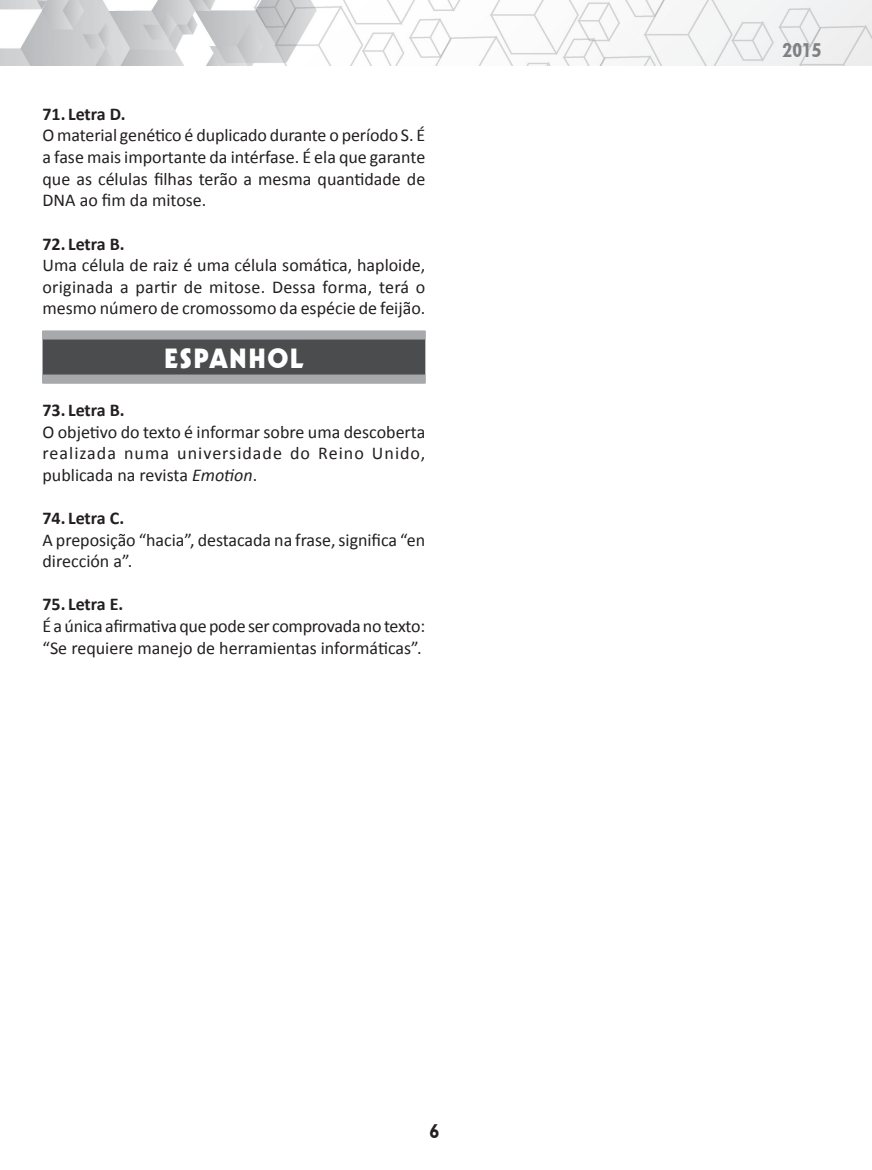
<style>
.page{position:relative;width:872px;height:1170px;background:#fff}
.page>*{position:absolute;margin:0;border:0;box-sizing:border-box;transform-origin:0 0}
.t1{font:27px "Geometric 231 BT Heavy C";letter-spacing:.055em;color:#fff}
.t2{font:18px/21.6px "Calibri";color:#231f20;text-align:justify}
.t3{font:700 18px "Calibri";color:#231f20}
.t4{font:800 condensed 18px "Geometric 212 BT";color:#7e8083}
.t5{font:800 condensed 18px "Geometric 212 BT";color:#231f20}
.s1{font-style:italic}
</style>
<div class="page">
<img style="left:0;top:0;width:872px;height:66px">
<div style="left:43px;top:331px;width:382px;height:52px;background:#4b4c4d"></div>
<div style="left:43px;top:331px;width:382px;height:8px;background:#a8a9ad"></div>
<div style="left:43px;top:374px;width:382px;height:9px;background:#a8a9ad"></div>
<p class="t3" style="left:43px;top:102px;width:85px">71. Letra D.</p>
<p class="t2" style="left:43px;top:125px;width:384px">O material genético é duplicado durante o período S. É a fase mais importante da intérfase. É ela que garante que as células filhas terão a mesma quantidade de DNA ao fim da mitose.</p>
<p class="t3" style="left:43px;top:232px;width:84px">72. Letra B.</p>
<p class="t2" style="left:43px;top:254px;width:384px">Uma célula de raiz é uma célula somática, haploide, originada a partir de mitose. Dessa forma, terá o mesmo número de cromossomo da espécie de feijão.</p>
<h1 class="t1" style="left:164px;top:342px;width:141px">ESPANHOL</h1>
<p class="t3" style="left:43px;top:398px;width:84px">73. Letra B.</p>
<p class="t2" style="left:43px;top:421px;width:384px">O objetivo do texto é informar sobre uma descoberta realizada numa universidade do Reino Unido, publicada na revista <span class="s1">Emotion</span>.</p>
<p class="t3" style="left:43px;top:506px;width:83px">74. Letra C.</p>
<p class="t2" style="left:43px;top:529px;width:384px">A preposição “hacia”, destacada na frase, significa “en dirección a”.</p>
<p class="t3" style="left:43px;top:593px;width:82px">75. Letra E.</p>
<p class="t2" style="left:43px;top:615px;width:384px">É a única afirmativa que pode ser comprovada no texto: “Se requiere manejo de herramientas informáticas”.</p>
<p class="t5" style="left:429px;top:1120px;width:11px">6</p>
<p class="t4" style="left:782px;top:39px;width:41px">2015</p>
</div>
